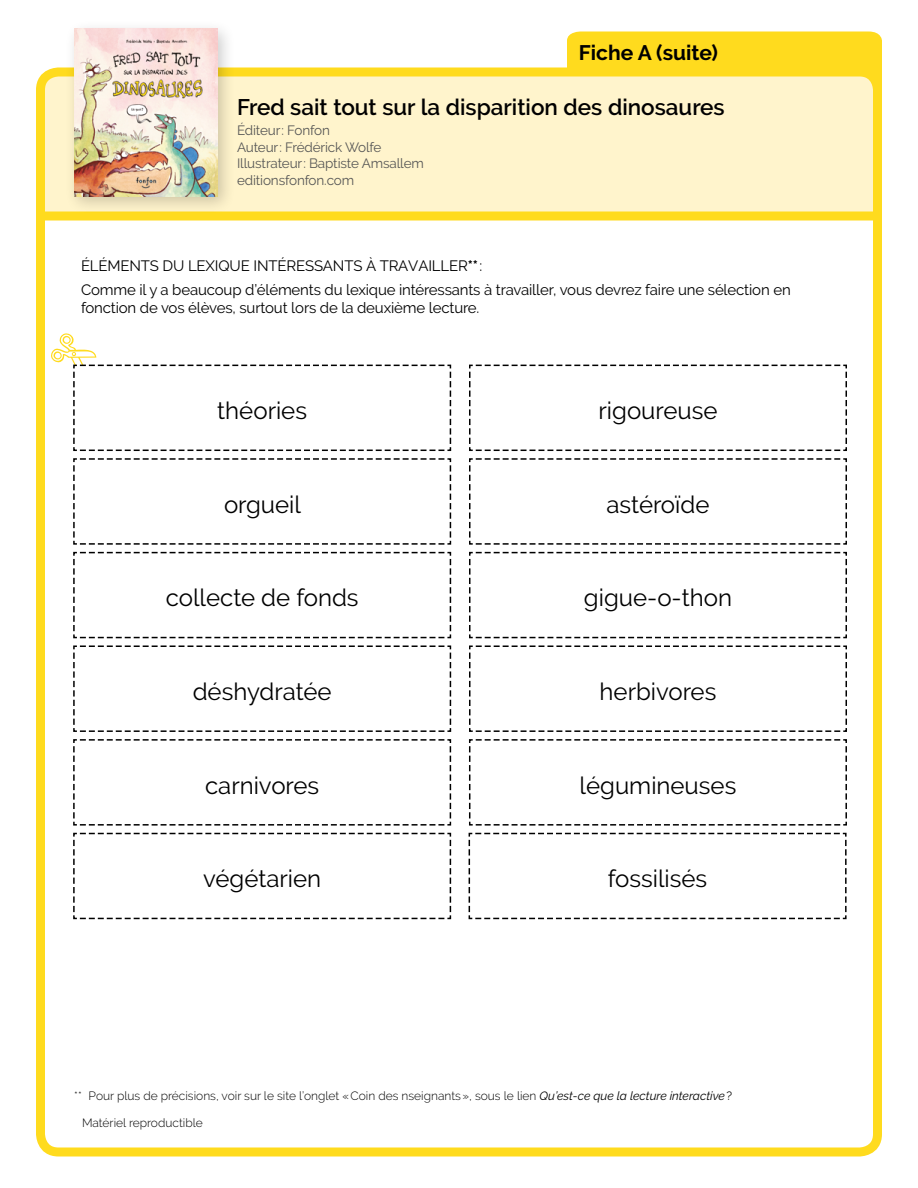
<style>
.page{position:relative;width:918px;height:1188px;background:#fff}
.page>*{position:absolute;margin:0;border:0;box-sizing:border-box;transform-origin:0 0}
.t1{font:24px "Raleway";color:#000}
.t2{font:600 22.5px "Raleway";color:#000}
.t3{font:700 21px "Raleway";color:#000}
.t4{font:15px/24.8px "Raleway";letter-spacing:-.01em;color:#000}
.t5{font:13.5px/16.5px "Raleway";letter-spacing:-.01em;color:#575756}
.t6{font:300 12px "Raleway";color:#000}
.s1{font-weight:700}
.s2{font-weight:400;font-style:italic}
.s3{font-weight:400}
</style>
<div class="page">
<div style="left:44px;top:75px;width:830px;height:144px;background:#fff4cc"></div>
<div style="left:40px;top:212px;width:838px;height:8px;background:#ffdb1e"></div>
<svg style="left:567px;top:32px;width:315px;height:53px"></svg>
<div style="left:36px;top:68px;width:846px;height:1088px;border:9px solid #ffdb1e;border-radius:18px"></div>
<div style="left:65px;top:19px;width:171px;height:196px;background:#000;opacity:.2"></div>
<img style="left:74px;top:29px;width:144px;height:167px">
<svg style="left:51px;top:333px;width:401px;height:212px"></svg>
<svg style="left:469px;top:364px;width:378px;height:181px"></svg>
<svg style="left:73px;top:551px;width:379px;height:88px"></svg>
<svg style="left:73px;top:645px;width:379px;height:181px"></svg>
<svg style="left:73px;top:832px;width:379px;height:88px"></svg>
<svg style="left:468px;top:832px;width:379px;height:88px"></svg>
<svg style="left:469px;top:551px;width:378px;height:88px"></svg>
<svg style="left:469px;top:645px;width:378px;height:181px"></svg>
<h3 class="t3" style="left:579px;top:40px;width:141px">Fiche A (suite)</h3>
<h2 class="t2" style="left:237px;top:94px;width:489px">Fred sait tout sur la disparition des dinosaures</h2>
<p class="t5" style="left:237px;top:122px;width:189px">Éditeur: Fonfon<br>Auteur: Frédérick Wolfe<br>Illustrateur: Baptiste Amsallem editionsfonfon.com</p>
<p class="t4" style="left:81px;top:253px;width:711px">ÉLÉMENTS DU LEXIQUE INTÉRESSANTS À TRAVAILLER<span class="s1">**</span>:<br>Comme il y a beaucoup d’éléments du lexique intéressants à travailler, vous devrez faire une sélection en</p>
<p class="t4" style="left:81px;top:296px;width:400px">fonction de vos élèves, surtout lors de la deuxième lecture.</p>
<h1 class="t1" style="left:217px;top:397px;width:91px">théories</h1>
<h1 class="t1" style="left:599px;top:397px;width:120px">rigoureuse</h1>
<h1 class="t1" style="left:224px;top:490px;width:79px">orgueil</h1>
<h1 class="t1" style="left:607px;top:490px;width:104px">astéroïde</h1>
<h1 class="t1" style="left:166px;top:584px;width:194px">collecte de fonds</h1>
<h1 class="t1" style="left:584px;top:584px;width:150px">gigue-o-thon</h1>
<h1 class="t1" style="left:193px;top:678px;width:141px">déshydratée</h1>
<h1 class="t1" style="left:600px;top:678px;width:118px">herbivores</h1>
<h1 class="t1" style="left:205px;top:771px;width:116px">carnivores</h1>
<h1 class="t1" style="left:580px;top:771px;width:158px">légumineuses</h1>
<h1 class="t1" style="left:203px;top:865px;width:120px">végétarien</h1>
<h1 class="t1" style="left:608px;top:865px;width:101px">fossilisés</h1>
<p class="t6" style="left:74px;top:1089px;width:659px">** Pour plus de précisions, voir sur le site l’onglet «Coin des nseignants», sous le lien <span class="s2">Qu’est-ce que la lecture interactive</span><span class="s3">?</span></p>
<p class="t6" style="left:82px;top:1116px;width:122px">Matériel reproductible</p>
</div>
